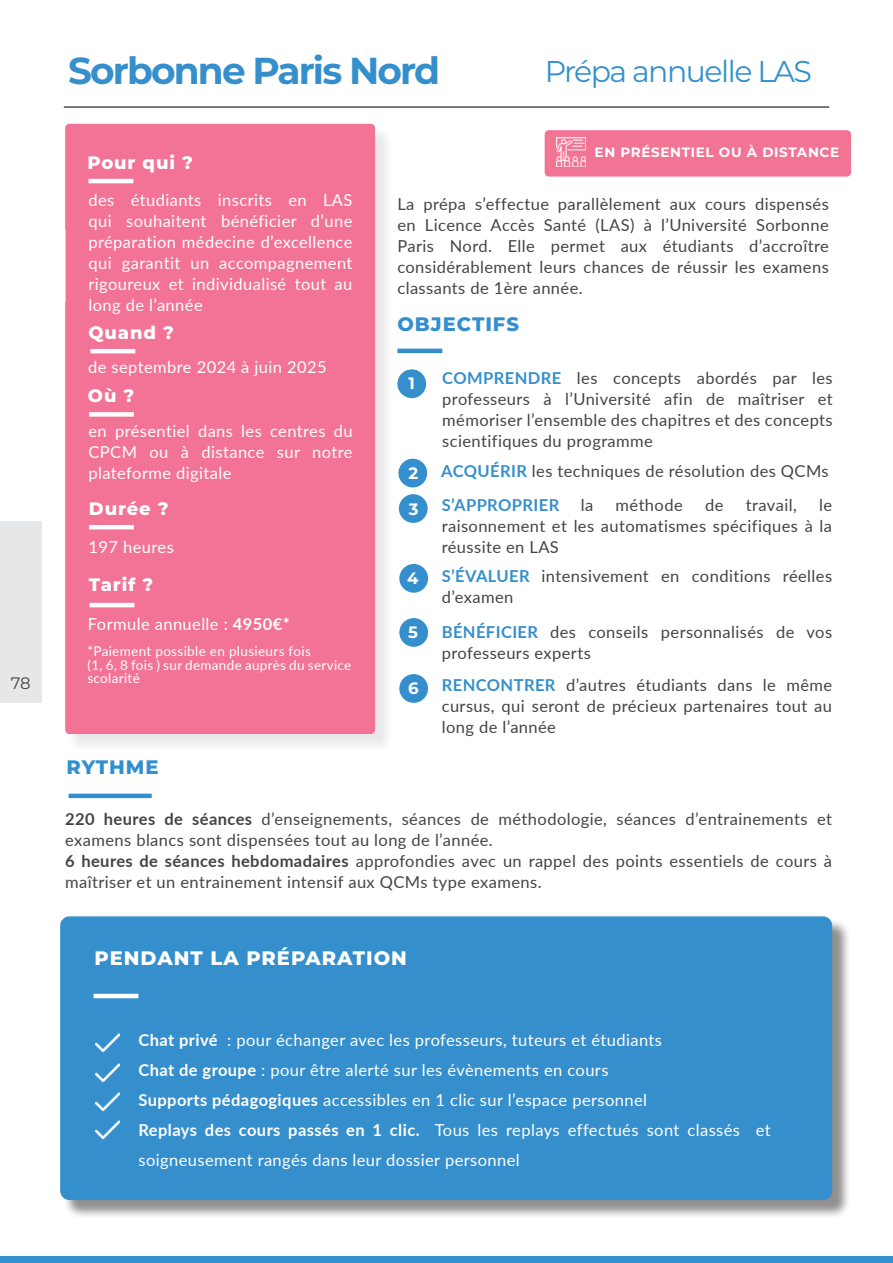
<style>
.page{position:relative;width:893px;height:1263px;background:#fff}
.page>*{position:absolute;margin:0;border:0;box-sizing:border-box;transform-origin:0 0}
.t1{font:700 37.5px "Montserrat";letter-spacing:-.05em;color:#358fcd}
.t2{font:30px "Montserrat";letter-spacing:-.05em;color:#3390ce}
.t3{font:800 19.5px "Montserrat";letter-spacing:.05em;color:#fff}
.t4{font:800 19.5px "Montserrat";letter-spacing:.05em;color:#358fcd}
.t5{font:800 19.5px "Montserrat";letter-spacing:.05em;color:#3390ce}
.t6{font:800 18px "Montserrat";letter-spacing:.05em;color:#fff}
.t7{font:16.5px/21px "Lato";letter-spacing:.025em;color:#434445;text-align:justify}
.t8{font:16.5px/21px "Lato";letter-spacing:.025em;color:#fff;text-align:justify}
.t9{font:700 16.5px "Lato";letter-spacing:.025em;color:#358fcd}
.t10{font:700 16.5px/35.4px "Montserrat";color:#fff}
.t11{font:16.5px "Montserrat";color:#434445}
.t12{font:13.5px/13.5px "Lato";letter-spacing:.025em;color:#fff}
.t13{font:700 13.5px "Montserrat";letter-spacing:.05em;color:#fff}
.s1{font-weight:700}
.s2{font-weight:700;color:#358fcd}
</style>
<div class="page">
<div style="left:0;top:1256px;width:893px;height:7px;background:#3390ce"></div>
<div style="left:67px;top:126px;width:327px;height:626px;background:#231f20;opacity:.1"></div>
<div style="left:65px;top:124px;width:310px;height:610px;background:#f27396;border-radius:4px"></div>
<hr style="left:88px;top:179px;width:45px;height:4px;background:#fff">
<hr style="left:90px;top:349px;width:45px;height:4px;background:#fff">
<div style="left:89px;top:412px;width:45px;height:5px;background:#fff"></div>
<hr style="left:90px;top:603px;width:44px;height:4px;background:#fff">
<hr style="left:89px;top:525px;width:45px;height:4px;background:#fff">
<hr style="left:397px;top:349px;width:45px;height:4px;background:#358fcd">
<hr style="left:69px;top:794px;width:83px;height:4px;background:#3390ce">
<div style="left:62px;top:918px;width:789px;height:301px;background:#231f20;opacity:.5"></div>
<div style="left:61px;top:917px;width:770px;height:282px;background:#358fcd;border-radius:9px"></div>
<div style="left:60px;top:916px;width:772px;height:284px;border:2px solid #358fcd;border-radius:9px"></div>
<hr style="left:94px;top:994px;width:44px;height:4px;background:#fff">
<img style="left:96px;top:1033px;width:24px;height:20px">
<img style="left:96px;top:1063px;width:24px;height:20px">
<img style="left:96px;top:1092px;width:24px;height:20px">
<img style="left:96px;top:1120px;width:24px;height:20px">
<div style="left:545px;top:130px;width:306px;height:47px;background:#f27495;border-radius:4px"></div>
<img style="left:557px;top:137px;width:29px;height:29px">
<div style="left:397px;top:369px;width:29px;height:29px;background:#358fcd;border-radius:50%"></div>
<div style="left:398px;top:459px;width:29px;height:28px;background:#358fcd;border-radius:50%"></div>
<div style="left:399px;top:494px;width:29px;height:29px;background:#358fcd;border-radius:50%"></div>
<div style="left:399px;top:564px;width:29px;height:29px;background:#358fcd;border-radius:50%"></div>
<div style="left:399px;top:618px;width:29px;height:29px;background:#358fcd;border-radius:50%"></div>
<div style="left:399px;top:674px;width:29px;height:29px;background:#358fcd;border-radius:50%"></div>
<div style="left:0;top:521px;width:41px;height:181px;background:#e6e7e9"></div>
<hr style="left:64px;top:106px;width:765px;height:2px;background:#494a4b">
<p class="t11" style="left:11px;top:677px;width:21px">78</p>
<h1 class="t1" style="left:68px;top:50px;width:374px">Sorbonne Paris Nord</h1>
<p class="t6" style="left:87px;top:152px;width:107px">Pour qui ?</p>
<h2 class="t2" style="left:545px;top:60px;width:269px">Prépa annuelle LAS</h2>
<p class="t13" style="left:613px;top:143px;width:212px">EN PRÉSENTIEL AUGMENTÉ</p>
<p class="t13" style="left:595px;top:145px;width:246px">EN PRÉSENTIEL OU À DISTANCE</p>
<p class="t8" style="left:88px;top:189px;width:266px">des étudiants inscrits en LAS qui souhaitent bénéficier d’une préparation médecine d’excellence qui garantit un accompagnement rigoureux et individualisé tout au long de l’année</p>
<p class="t6" style="left:88px;top:323px;width:87px">Quand ?</p>
<p class="t8" style="left:88px;top:356px;width:240px">de septembre 2024 à juin 2025</p>
<p class="t6" style="left:88px;top:386px;width:48px">Où ?</p>
<p class="t8" style="left:89px;top:420px;width:266px">en présentiel dans les centres du CPCM ou à distance sur notre plateforme digitale</p>
<p class="t6" style="left:89px;top:499px;width:81px">Durée ?</p>
<p class="t8" style="left:89px;top:536px;width:87px">197 heures</p>
<p class="t6" style="left:89px;top:575px;width:66px">Tarif ?</p>
<p class="t8" style="left:88px;top:613px;width:203px">Formule annuelle : <span class="s1">4950€*</span></p>
<p class="t12" style="left:87px;top:644px;width:266px">*Paiement possible en plusieurs fois<br>(1, 6, 8 fois ) sur demande auprès du service scolarité</p>
<p class="t5" style="left:66px;top:756px;width:94px">RYTHME</p>
<p class="t7" style="left:397px;top:194px;width:433px">La prépa s’effectue parallèlement aux cours dispensés en Licence Accès Santé (LAS) à l’Université Sorbonne Paris Nord. Elle permet aux étudiants d’accroître considérablement leurs chances de réussir les examens classants de 1ère année.</p>
<p class="t4" style="left:397px;top:313px;width:123px">OBJECTIFS</p>
<p class="t10" style="left:408px;top:366px;width:8px">1</p>
<p class="t10" style="left:408px;top:456px;width:12px">2<br>3</p>
<p class="t10" style="left:407px;top:560px;width:13px">4</p>
<p class="t10" style="left:408px;top:614px;width:11px">5</p>
<p class="t10" style="left:408px;top:670px;width:12px">6</p>
<p class="t7" style="left:442px;top:368px;width:392px"><span class="s2">COMPRENDRE</span> les concepts abordés par les professeurs à l’Université afin de maîtriser et mémoriser l’ensemble des chapitres et des concepts scientifiques du programme</p>
<p class="t7" style="left:441px;top:461px;width:389px"><span class="s2">ACQUÉRIR</span> les techniques de résolution des QCMs</p>
<p class="t9" style="left:442px;top:495px;width:119px">S’APPROPRIER</p>
<p class="t7" style="left:581px;top:494px;width:14px">la</p>
<p class="t7" style="left:616px;top:494px;width:69px">méthode</p>
<p class="t7" style="left:705px;top:494px;width:20px">de</p>
<p class="t7" style="left:746px;top:494px;width:52px">travail,</p>
<p class="t7" style="left:442px;top:494px;width:392px;text-indent:377px">le raisonnement et les automatismes spécifiques à la réussite en LAS</p>
<p class="t7" style="left:442px;top:565px;width:392px"><span class="s2">S’ÉVALUER</span> intensivement en conditions réelles d’examen</p>
<p class="t7" style="left:442px;top:622px;width:392px"><span class="s2">BÉNÉFICIER</span> des conseils personnalisés de vos professeurs experts</p>
<p class="t7" style="left:442px;top:674px;width:392px"><span class="s2">RENCONTRER</span> d’autres étudiants dans le même cursus, qui seront de précieux partenaires tout au long de l’année</p>
<p class="t7" style="left:65px;top:808px;width:768px;text-align:left"><span class="s1">220 heures de séances</span> d’enseignements, séances de méthodologie, séances d’entrainements et examens blancs sont dispensées tout au long de l’année.<br><span class="s1">6 heures de séances hebdomadaires</span> approfondies avec un rappel des points essentiels de cours à maîtriser et un entrainement intensif aux QCMs type examens.</p>
<p class="t3" style="left:95px;top:947px;width:314px">PENDANT LA PRÉPARATION</p>
<p class="t8" style="left:138px;top:1025px;width:634px;line-height:30px;text-align:left"><span class="s1">Chat privé</span> : pour échanger avec les professeurs, tuteurs et étudiants<br><span class="s1">Chat de groupe</span> : pour être alerté sur les évènements en cours<br><span class="s1">Supports pédagogiques</span> accessibles en 1 clic sur l’espace personnel<br><span class="s1">Replays des cours passés en 1 clic.</span> Tous les replays effectués sont classés et soigneusement rangés dans leur dossier personnel</p>
</div>
